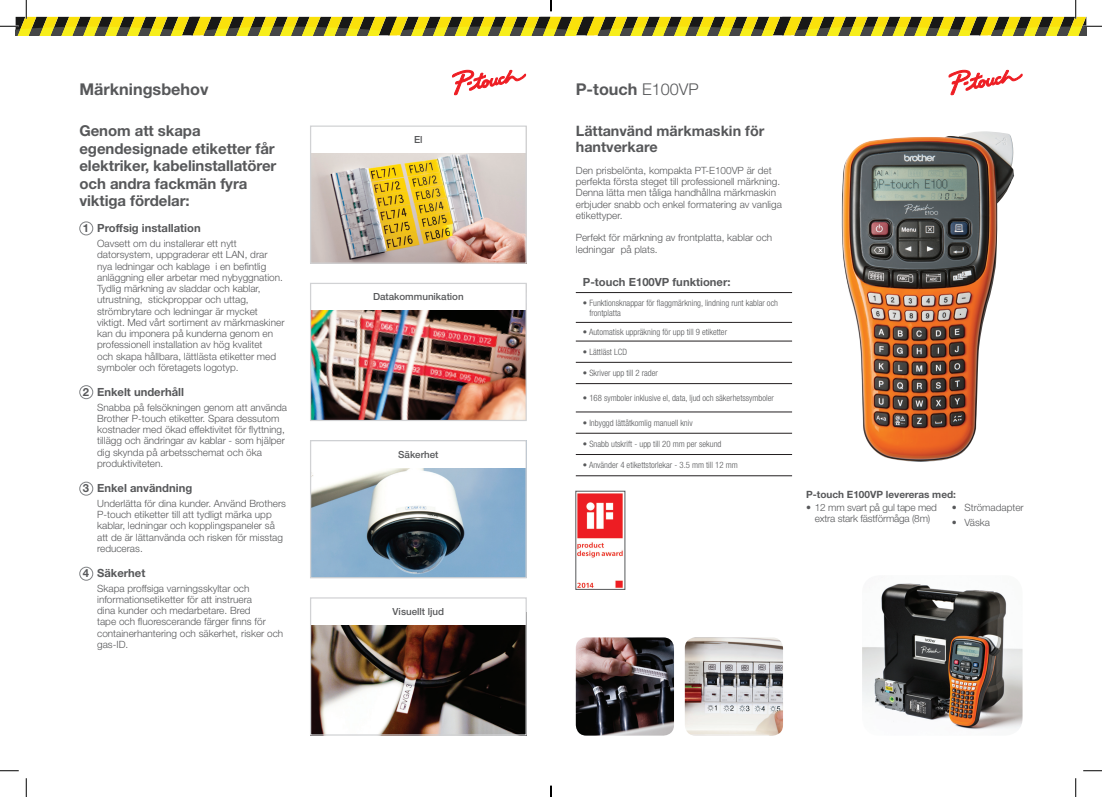
<style>
.page{position:relative;width:1102px;height:797px;background:#fff}
.page>*{position:absolute;margin:0;border:0;box-sizing:border-box;transform-origin:0 0}
.t1{font:700 16.25px "Helvetica Neue LT Pro";color:#57585a}
.t2{font:700 15px/17.5px "Helvetica Neue LT Pro";letter-spacing:-.005em;color:#57585a}
.t3{font:700 14.38px/16.2px "Helvetica Neue LT Pro";color:#57585a}
.t4{font:700 11.25px "Helvetica Neue LT Pro";color:#57585a}
.t5{font:300 10px/11.2px "Helvetica Neue LT Pro";color:#57585a}
.t6{font:300 10px/11.2px "Helvetica Neue LT Pro";letter-spacing:-.02em;color:#57585a;text-align:center}
.t7{font:700 10px "Helvetica Neue LT Pro";color:#57585a}
.t8{font:500 9.75px "Helvetica Neue LT Pro";color:#57585a}
.t9{font:300 condensed 8.75px/10px "Helvetica Neue LT Pro";color:#57585a}
.s1{font-weight:300}
</style>
<div class="page">
<svg style="left:452px;top:70px;width:74px;height:25px"></svg>
<svg style="left:948px;top:70px;width:74px;height:25px"></svg>
<img style="left:312px;top:468px;width:212px;height:108px">
<img style="left:312px;top:625px;width:212px;height:108px">
<img style="left:312px;top:310px;width:212px;height:109px">
<img style="left:312px;top:153px;width:212px;height:109px">
<svg style="left:575px;top:293px;width:217px;height:140px"></svg>
<hr style="left:575px;top:292px;width:217px;height:1px;background:#231f20">
<hr style="left:575px;top:322px;width:217px;height:1px;background:#231f20">
<hr style="left:575px;top:341px;width:217px;height:1px;background:#231f20">
<hr style="left:575px;top:362px;width:217px;height:1px;background:#231f20">
<hr style="left:575px;top:383px;width:217px;height:1px;background:#231f20">
<hr style="left:575px;top:411px;width:217px;height:1px;background:#231f20">
<hr style="left:575px;top:433px;width:217px;height:1px;background:#231f20">
<hr style="left:575px;top:454px;width:217px;height:1px;background:#231f20">
<hr style="left:575px;top:475px;width:217px;height:1px;background:#231f20">
<div style="left:79px;top:221px;width:14px;height:14px;border:1px solid #808285;border-radius:50%"></div>
<div style="left:79px;top:482px;width:14px;height:13px;border:1px solid #808285;border-radius:50%"></div>
<div style="left:79px;top:385px;width:14px;height:14px;border:1px solid #808285;border-radius:50%"></div>
<div style="left:79px;top:567px;width:14px;height:13px;border:1px solid #808285;border-radius:50%"></div>
<img style="left:575px;top:637px;width:99px;height:98px">
<img style="left:684px;top:637px;width:99px;height:98px">
<img style="left:862px;top:583px;width:160px;height:147px">
<div style="left:310px;top:440px;width:216px;height:138px;border:1px solid #d1d2d4"></div>
<div style="left:310px;top:597px;width:216px;height:138px;border:1px solid #d1d2d4"></div>
<div style="left:310px;top:283px;width:216px;height:138px;border:1px solid #d1d2d4"></div>
<div style="left:310px;top:125px;width:216px;height:139px;border:1px solid #d1d2d4"></div>
<img style="left:841px;top:131px;width:174px;height:331px">
<img style="left:577px;top:493px;width:46px;height:94px">
<div style="left:575px;top:491px;width:50px;height:98px;border:1px solid #57585a"></div>
<svg style="left:0;top:770px;width:19px;height:1px"></svg>
<svg style="left:1083px;top:770px;width:18px;height:1px"></svg>
<svg style="left:25px;top:778px;width:2px;height:19px"></svg>
<svg style="left:1075px;top:778px;width:1px;height:19px"></svg>
<svg style="left:0;top:0;width:1101px;height:35px"></svg>
<svg style="left:550px;top:785px;width:1px;height:12px"></svg>
<p class="t1" style="left:79px;top:78px;width:131px">Märkningsbehov</p>
<p class="t1" style="left:575px;top:78px;width:124px">P-touch <span class="s1">E100VP</span></p>
<p class="t3" style="left:575px;top:122px;width:190px">Lättanvänd märkmaskin för hantverkare</p>
<p class="t5" style="left:575px;top:164px;width:207px">Den prisbelönta, kompakta PT-E100VP är det perfekta första steget till professionell märkning.<br>Denna lätta men tåliga handhållna märkmaskin erbjuder snabb och enkel formatering av vanliga etikettyper.</p>
<p class="t5" style="left:575px;top:231px;width:198px;line-height:11.9px">Perfekt för märkning av frontplatta, kablar och ledningar på plats.</p>
<p class="t4" style="left:583px;top:275px;width:149px">P-touch E100VP funktioner:</p>
<p class="t9" style="left:589px;top:297px;width:190px;text-indent:-6px">• Funktionsknappar för flaggmärkning, lindning runt kablar och frontplatta</p>
<p class="t9" style="left:583px;top:327px;width:146px">• Automatisk uppräkning för upp till 9 etiketter</p>
<p class="t9" style="left:583px;top:346px;width:46px">• Lättläst LCD</p>
<p class="t9" style="left:583px;top:368px;width:77px">• Skriver upp till 2 rader</p>
<p class="t9" style="left:583px;top:393px;width:192px">• 168 symboler inklusive el, data, ljud och säkerhetssymboler</p>
<p class="t9" style="left:583px;top:417px;width:111px">• Inbyggd lättåtkomlig manuell kniv</p>
<p class="t9" style="left:583px;top:439px;width:140px">• Snabb utskrift - upp till 20 mm per sekund</p>
<p class="t9" style="left:583px;top:460px;width:156px">• Använder 4 etikettstorlekar - 3.5 mm till 12 mm</p>
<p class="t2" style="left:79px;top:122px;width:198px">Genom att skapa egendesignade etiketter får elektriker, kabelinstallatörer och andra fackmän fyra viktiga fördelar:</p>
<p class="t4" style="left:83px;top:221px;width:119px">1 Proffsig installation</p>
<p class="t5" style="left:97px;top:238px;width:189px">Oavsett om du installerar ett nytt datorsystem, uppgraderar ett LAN, drar nya ledningar och kablage i en befintlig anläggning eller arbetar med nybyggnation.<br>Tydlig märkning av sladdar och kablar, utrustning, stickproppar och uttag, strömbrytare och ledningar är mycket viktigt. Med vårt sortiment av märkmaskiner kan du imponera på kunderna genom en professionell installation av hög kvalitet<br>och skapa hållbara, lättlästa etiketter med symboler och företagets logotyp.</p>
<p class="t4" style="left:83px;top:385px;width:103px">2 Enkelt underhåll</p>
<p class="t5" style="left:97px;top:401px;width:191px">Snabba på felsökningen genom att använda Brother P-touch etiketter. Spara dessutom kostnader med ökad effektivitet för flyttning, tillägg och ändringar av kablar - som hjälper dig skynda på arbetsschemat och öka produktiviteten.</p>
<p class="t4" style="left:83px;top:481px;width:111px">3 Enkel användning</p>
<p class="t5" style="left:97px;top:497px;width:190px">Underlätta för dina kunder. Använd Brothers P-touch etiketter till att tydligt märka upp kablar, ledningar och kopplingspaneler så att de är lättanvända och risken för misstag reduceras.</p>
<p class="t4" style="left:83px;top:565px;width:64px">4 Säkerhet</p>
<p class="t5" style="left:97px;top:582px;width:187px">Skapa proffsiga varningsskyltar och informationsetiketter för att instruera<br>dina kunder och medarbetare. Bred<br>tape och fluorescerande färger finns för containerhantering och säkerhet, risker och gas-ID.</p>
<p class="t8" style="left:414px;top:134px;width:10px">El</p>
<p class="t8" style="left:373px;top:291px;width:92px">Datakommunikation</p>
<p class="t8" style="left:398px;top:448px;width:42px">Säkerhet</p>
<p class="t8" style="left:392px;top:605px;width:53px">Visuellt ljud</p>
<p class="t7" style="left:806px;top:488px;width:151px">P-touch E100VP levereras med:</p>
<p class="t6" style="left:806px;top:502px;width:132px">• 12 mm svart på gul tape med extra stark fästförmåga (8m)</p>
<p class="t5" style="left:951px;top:502px;width:73px">• Strömadapter</p>
<p class="t5" style="left:951px;top:516px;width:40px">• Väska</p>
</div>
